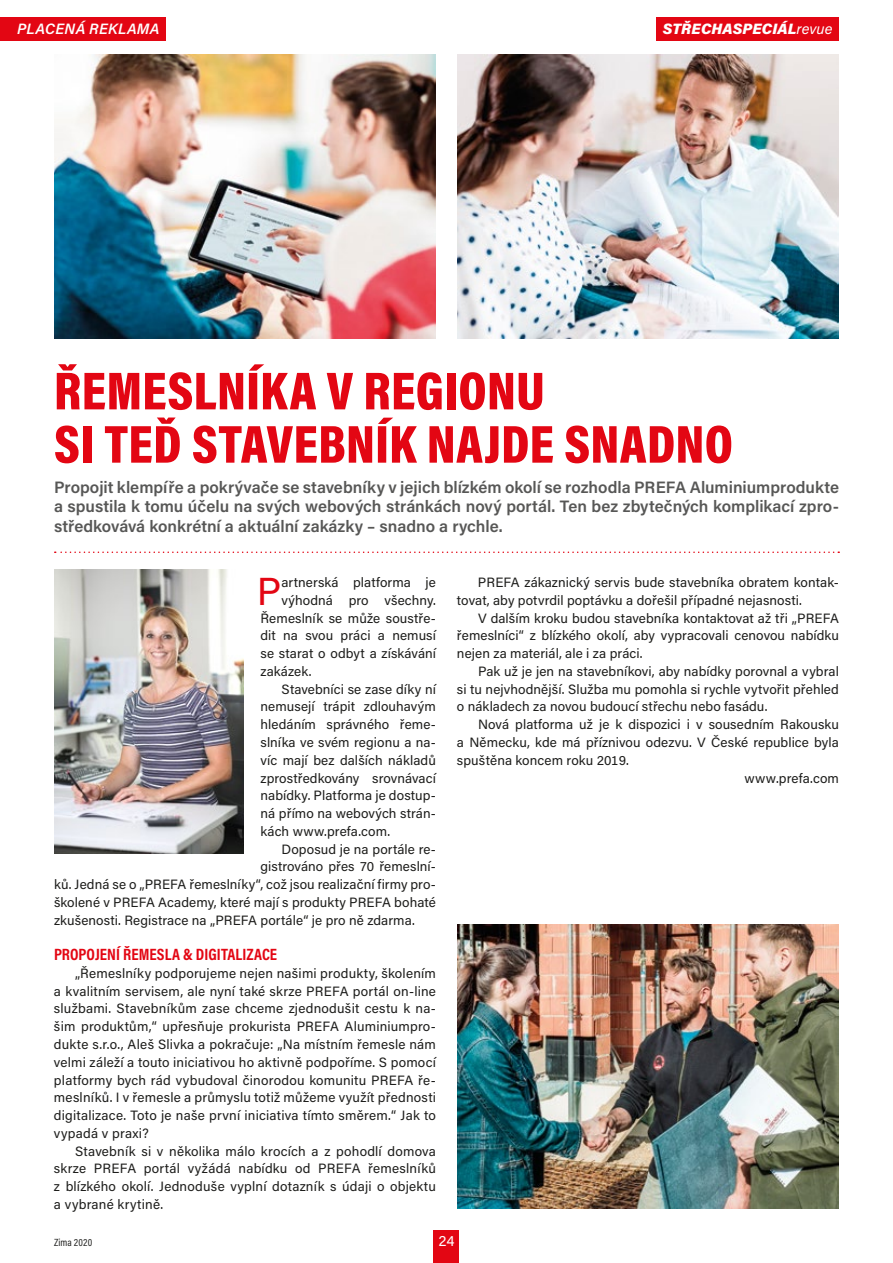
<style>
.page{position:relative;width:893px;height:1263px;background:#fff}
.page>*{position:absolute;margin:0;border:0;box-sizing:border-box;transform-origin:0 0}
.t1{font:900 54px/53.2px "Acumin Pro Cond";letter-spacing:.005em;color:#e30613}
.t2{font:39px "Acumin Pro";color:#e30613}
.t3{font:600 16.5px/19.5px "Acumin Pro";letter-spacing:-.005em;color:#575756;text-align:justify}
.t4{font:700 16.5px "Acumin Pro Cond";letter-spacing:.005em;color:#e30613}
.t5{font:italic 900 15px "Acumin Pro";letter-spacing:.01em;color:#fff}
.t6{font:italic 600 15px "Acumin Pro";letter-spacing:.025em;color:#fff}
.t7{font:15px "Acumin Pro";color:#fff}
.t8{font:13.5px/17.7px "Acumin Pro";letter-spacing:.01em;color:#1d1d1b;text-align:justify}
.t9{font:10.5px "Acumin Pro Cond";letter-spacing:.01em;color:#1d1d1b}
.s1{font-weight:400}
</style>
<div class="page">
<div style="left:434px;top:1230px;width:25px;height:33px;background:#e30613"></div>
<div style="left:0;top:17px;width:166px;height:23px;background:#e30613"></div>
<div style="left:656px;top:17px;width:183px;height:23px;background:#e30613"></div>
<img style="left:54px;top:54px;width:382px;height:284px">
<svg style="left:55px;top:551px;width:784px;height:2px"></svg>
<img style="left:54px;top:569px;width:190px;height:284px">
<img style="left:457px;top:54px;width:382px;height:284px">
<img style="left:457px;top:925px;width:382px;height:284px">
<p class="t6" style="left:17px;top:18px;width:144px">PLACENÁ REKLAMA</p>
<p class="t5" style="left:663px;top:18px;width:171px">STŘECHASPECIÁL<span class="s1">revue</span></p>
<h1 class="t1" style="left:54px;top:363px;width:681px">ŘEMESLNÍKA V REGIONU<br>SI TEĎ STAVEBNÍK NAJDE SNADNO</h1>
<p class="t3" style="left:54px;top:476px;width:786px">Propojit klempíře a pokrývače se stavebníky v jejich blízkém okolí se rozhodla PREFA Aluminiumprodukte a spustila k tomu účelu na svých webových stránkách nový portál. Ten bez zbytečných komplikací zpro&shy;středkovává konkrétní a aktuální zakázky – snadno a rychle.</p>
<h2 class="t2" style="left:257px;top:564px;width:26px">P</h2>
<p class="t8" style="left:281px;top:573px;width:156px">artnerská platforma je</p>
<p class="t8" style="left:281px;top:591px;width:156px">výhodná pro všechny.</p>
<p class="t8" style="left:261px;top:608px;width:177px">Řemeslník se může soustře-</p>
<p class="t8" style="left:261px;top:626px;width:177px">dit na svou práci a nemusí</p>
<p class="t8" style="left:261px;top:644px;width:177px">se starat o odbyt a získávání</p>
<p class="t8" style="left:261px;top:662px;width:52px">zakázek.</p>
<p class="t8" style="left:282px;top:679px;width:156px">Stavebníci se zase díky ní</p>
<p class="t8" style="left:261px;top:697px;width:177px">nemusejí trápit zdlouhavým</p>
<p class="t8" style="left:261px;top:715px;width:177px">hledáním správného řeme-</p>
<p class="t8" style="left:261px;top:733px;width:177px">slníka ve svém regionu a na-</p>
<p class="t8" style="left:261px;top:751px;width:177px">víc mají bez dalších nákladů</p>
<p class="t8" style="left:261px;top:768px;width:177px">zprostředkovány srovnávací</p>
<p class="t8" style="left:261px;top:786px;width:177px">nabídky. Platforma je dostup-</p>
<p class="t8" style="left:261px;top:804px;width:177px">ná přímo na webových strán-</p>
<p class="t8" style="left:261px;top:822px;width:131px">kách www.prefa.com.</p>
<p class="t8" style="left:282px;top:839px;width:156px">Doposud je na portále re-</p>
<p class="t8" style="left:261px;top:857px;width:177px">gistrováno přes 70 řemeslní-</p>
<p class="t8" style="left:54px;top:875px;width:383px">ků. Jedná se o „PREFA řemeslníky“, což jsou realizační firmy pro-</p>
<p class="t8" style="left:54px;top:893px;width:383px">školené v PREFA Academy, které mají s produkty PREFA bohaté</p>
<p class="t8" style="left:54px;top:910px;width:362px">zkušenosti. Registrace na „PREFA portále“ je pro ně zdarma.</p>
<p class="t4" style="left:54px;top:943px;width:225px">PROPOJENÍ ŘEMESLA &amp; DIGITALIZACE</p>
<p class="t8" style="left:54px;top:964px;width:383px;text-indent:21px">„Řemeslníky podporujeme nejen našimi produkty, školením a kvalitním servisem, ale nyní také skrze PREFA portál on-line službami. Stavebníkům zase chceme zjednodušit cestu k na&shy;šim produktům,“ upřesňuje prokurista PREFA Aluminiumpro&shy;dukte s.r.o., Aleš Slivka a pokračuje: „Na místním řemesle nám velmi záleží a touto iniciativou ho aktivně podpoříme. S pomocí platformy bych rád vybudoval činorodou komunitu PREFA ře&shy;meslníků. I v řemesle a průmyslu totiž můžeme využít přednosti digitalizace. Toto je naše první iniciativa tímto směrem.“ Jak to vypadá v praxi?</p>
<p class="t8" style="left:54px;top:1141px;width:383px;text-indent:21px">Stavebník si v několika málo krocích a z pohodlí domova skrze PREFA portál vyžádá nabídku od PREFA řemeslníků z blízkého okolí. Jednoduše vyplní dotazník s údaji o objektu a vybrané krytině.</p>
<p class="t8" style="left:457px;top:573px;width:383px;text-indent:21px">PREFA zákaznický servis bude stavebníka obratem kontak&shy;tovat, aby potvrdil poptávku a dořešil případné nejasnosti.</p>
<p class="t8" style="left:457px;top:608px;width:383px;text-indent:21px">V dalším kroku budou stavebníka kontaktovat až tři „PREFA řemeslníci“ z blízkého okolí, aby vypracovali cenovou nabídku nejen za materiál, ale i za práci.</p>
<p class="t8" style="left:457px;top:662px;width:383px;text-indent:21px">Pak už je jen na stavebníkovi, aby nabídky porovnal a vybral si tu nejvhodnější. Služba mu pomohla si rychle vytvořit přehled o nákladech za novou budoucí střechu nebo fasádu.</p>
<p class="t8" style="left:478px;top:715px;width:362px">Nová platforma už je k dispozici i v sousedním Rakousku</p>
<p class="t8" style="left:457px;top:733px;width:383px">a Německu, kde má příznivou odezvu. V České republice byla</p>
<p class="t8" style="left:457px;top:751px;width:173px">spuštěna koncem roku 2019.</p>
<p class="t8" style="left:744px;top:768px;width:96px">www.prefa.com</p>
<p class="t9" style="left:54px;top:1235px;width:40px">Zima 2020</p>
<p class="t7" style="left:438px;top:1230px;width:18px">24</p>
</div>
